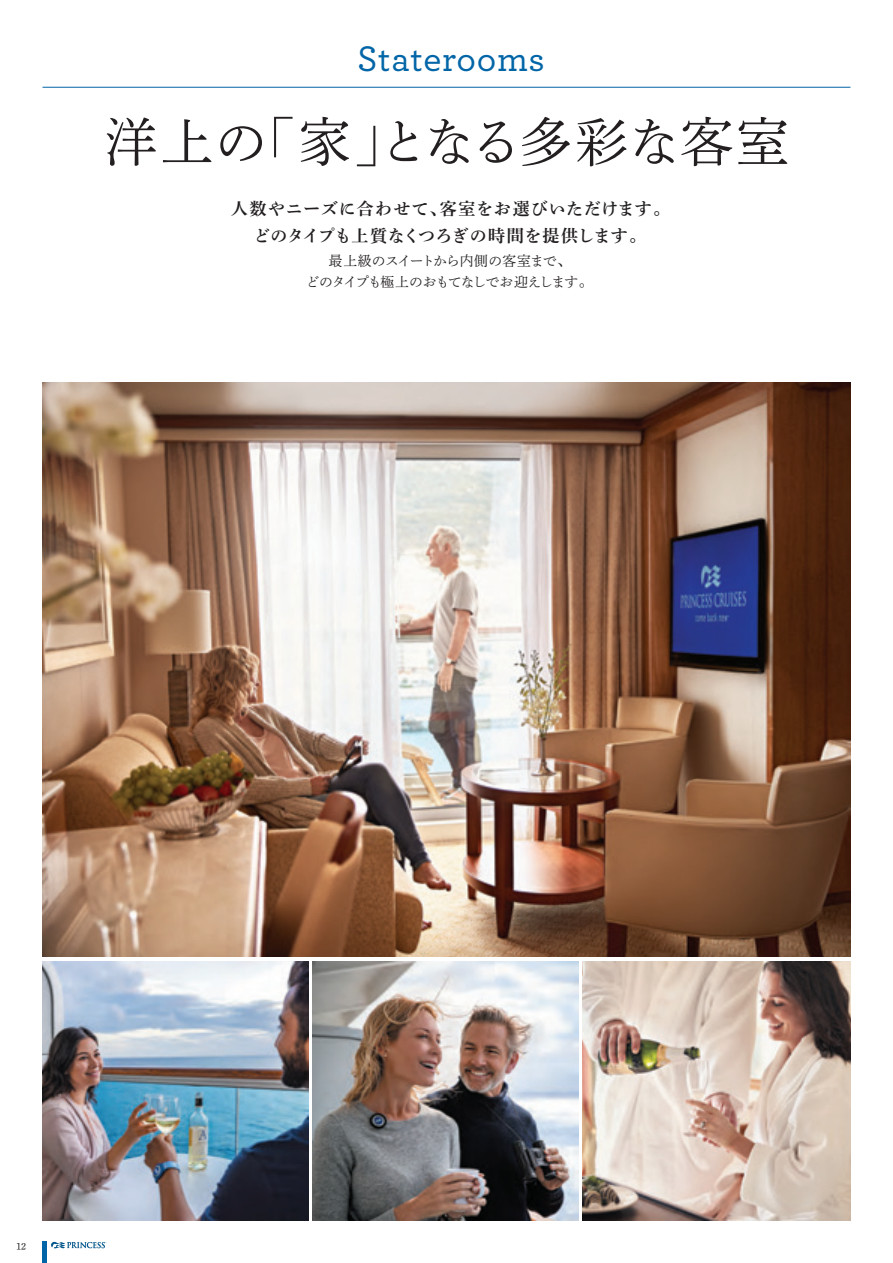
<style>
.page{position:relative;width:893px;height:1263px;background:#fff}
.page>*{position:absolute;margin:0;border:0;box-sizing:border-box;transform-origin:0 0}
.t1{font:53.1px "Shuei Min Pr 6 L";letter-spacing:-.005em;color:#231f20}
.t2{font:500 37.2px "Archer";letter-spacing:.02em;color:#0065a7}
.t3{font:16.95px/26.5px "Shuei Min Pr 6 B";letter-spacing:.04em;color:#231f20;text-align:center}
.t4{font:13.8px/21.3px "Shuei Min Pr 6 L";letter-spacing:-.06em;color:#231f20;text-align:center}
.t5{font:9.6px "Shuei Min Pro M";color:#231f20}
</style>
<div class="page">
<hr style="left:43px;top:1242px;width:4px;height:21px;background:#0065a7">
<svg style="left:51px;top:1242px;width:55px;height:7px"></svg>
<img style="left:583px;top:961px;width:267px;height:259px">
<img style="left:313px;top:961px;width:265px;height:259px">
<img style="left:43px;top:383px;width:807px;height:574px">
<img style="left:43px;top:961px;width:265px;height:259px">
<hr style="left:43px;top:87px;width:807px;height:1px;background:#0065a7">
<h2 class="t2" style="left:357px;top:32px;width:189px">Staterooms</h2>
<h1 class="t1" style="left:104px;top:93px;width:686px">洋上の「家」となる多彩な客室</h1>
<p class="t3" style="left:231px;top:196px;width:441px">人数やニーズに合わせて、客室をお選びいただけます。どのタイプも上質なくつろぎの時間を提供します。</p>
<p class="t4" style="left:306px;top:248px;width:288px">最上級のスイートから内側の客室まで、<br>どのタイプも極上のおもてなしでお迎えします。</p>
<p class="t5" style="left:16px;top:1239px;width:12px">12</p>
</div>
